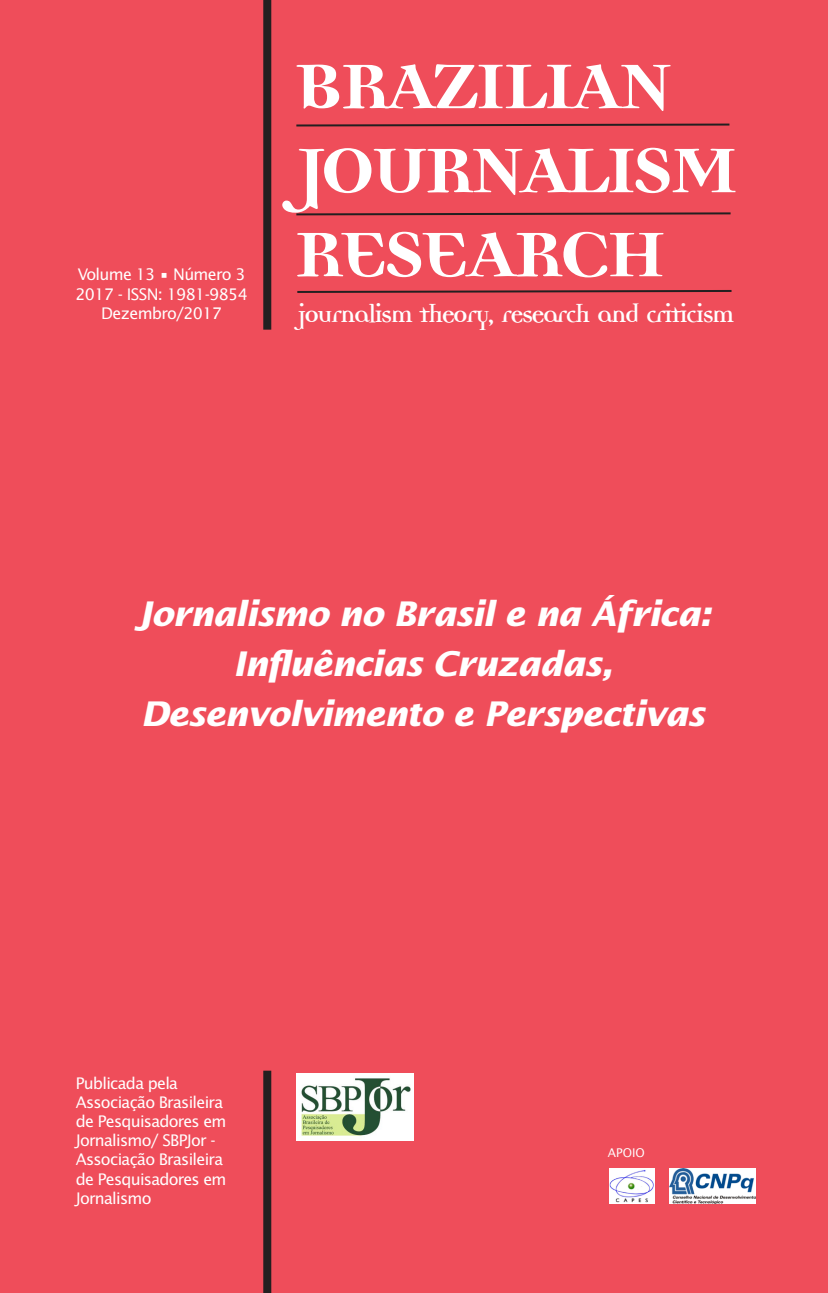
<style>
.page{position:relative;width:828px;height:1293px;background:#ef4d5a}
.page>*{position:absolute;margin:0;border:0;box-sizing:border-box;transform-origin:0 0}
.t1{font:700 102px "Democratica";letter-spacing:-.06em;color:#fff}
.Sum_TitMat{font:italic 700 34px/50px "Lucida Sans";letter-spacing:-.025em;color:#fff;text-align:center}
.t2{font:700 27px "Democratica";letter-spacing:-.06em;color:#fff}
.t3{font:16px/19.2px "Lucida Sans";letter-spacing:-.045em;color:#fff}
.t4{font:12px "Lucida Sans";color:#fff}
</style>
<div class="page">
<div style="left:263px;top:0;width:8px;height:330px;background:#231f20"></div>
<svg style="left:296px;top:123px;width:434px;height:4px"></svg>
<svg style="left:296px;top:212px;width:435px;height:4px"></svg>
<svg style="left:297px;top:290px;width:435px;height:3px"></svg>
<div style="left:263px;top:1070px;width:8px;height:223px;background:#231f20"></div>
<img style="left:609px;top:1168px;width:46px;height:35px">
<img style="left:669px;top:1168px;width:86px;height:35px">
<img style="left:297px;top:1073px;width:117px;height:67px">
<p class="t3" style="left:75px;top:265px;width:174px">Volume 13 • Número 3<br>2017 - ISSN: 1981-9854</p>
<p class="t3" style="left:101px;top:304px;width:122px">Dezembro/2017</p>
<p class="t1" style="left:292px;top:33px;width:383px">BRAZILIAN</p>
<p class="t1" style="left:292px;top:117px;width:450px">JOURNALISM</p>
<p class="t1" style="left:292px;top:201px;width:377px">RESEARCH</p>
<p class="t2" style="left:297px;top:302px;width:439px">journalism theory, research and criticism</p>
<p class="Sum_TitMat" style="left:135px;top:589px;width:577px">Jornalismo no Brasil e na África:<br>Influências Cruzadas,</p>
<p class="Sum_TitMat" style="left:141px;top:689px;width:566px">Desenvolvimento e Perspectivas</p>
<p class="t3" style="left:76px;top:1073px;width:152px">Publicada pela<br>Associação Brasileira de Pesquisadores em<br>Jornalismo/ SBPJor -<br>Associação Brasileira de Pesquisadores em<br>Jornalismo</p>
<p class="t4" style="left:608px;top:1146px;width:39px">APOIO</p>
</div>
